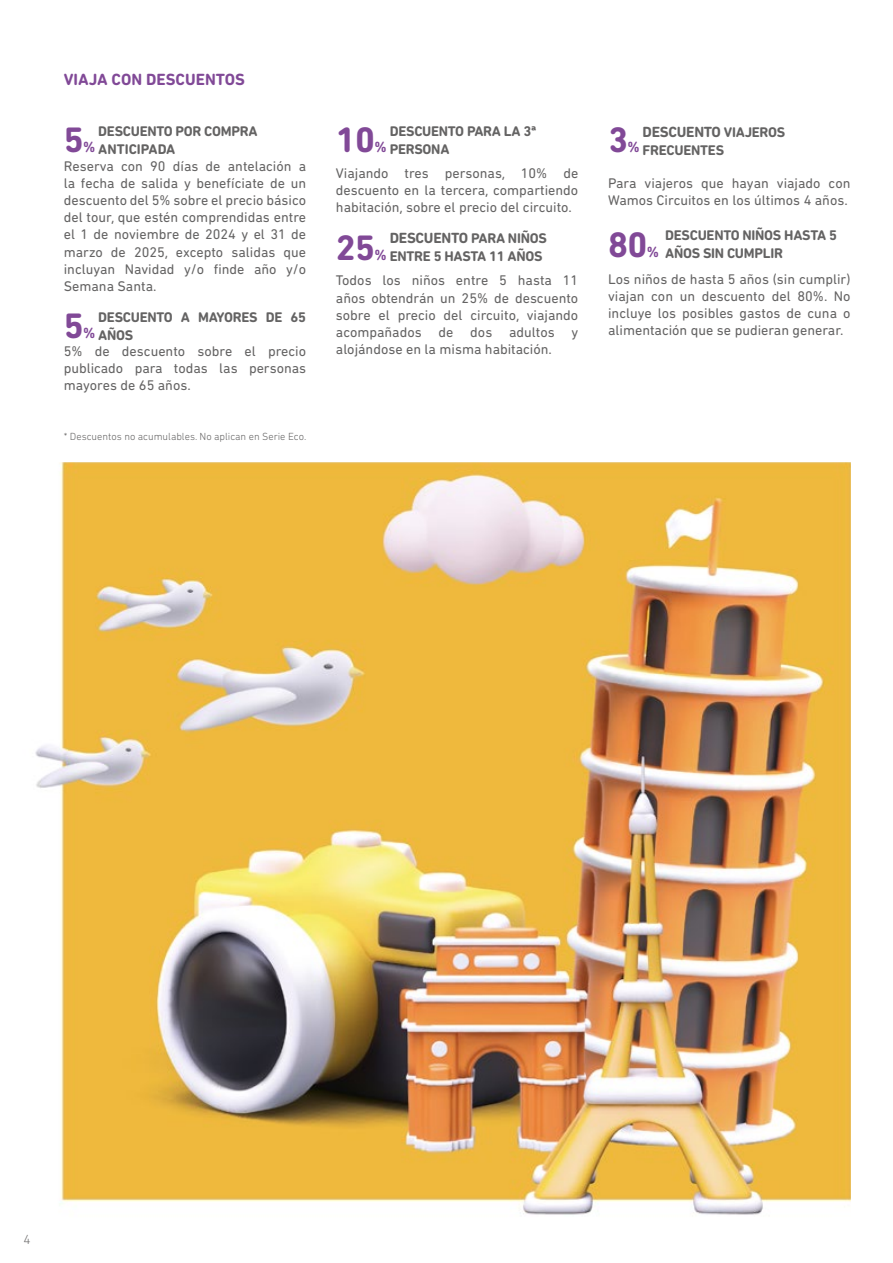
<style>
.page{position:relative;width:893px;height:1263px;background:#fff}
.page>*{position:absolute;margin:0;border:0;box-sizing:border-box;transform-origin:0 0}
.t1{font:700 36px "DIN Next Rounded LT Pro";color:#814997}
.t2{font:700 16.5px "DIN Next Rounded LT Pro";color:#814997}
.t3{font:700 15px "DIN Next Rounded LT Pro";letter-spacing:-.02em;color:#646363}
.t4{font:700 15px "DIN Next Rounded LT Pro";color:#814997}
.t5{font:14.25px/17.1px "DIN Next Rounded LT Pro";color:#646363;text-align:justify}
.t6{font:700 14.25px "DIN Next Rounded LT Pro";letter-spacing:-.02em;color:#646363}
.t7{font:700 14.25px "DIN Next Rounded LT Pro";color:#646363}
.t8{font:300 13.5px "DIN Next Rounded LT Pro";color:#706f6f}
.t9{font:300 10.5px "DIN Next Rounded LT Pro";color:#646363}
.s1{font-size:15px;color:#814997}
.s2{font-size:14.25px}
</style>
<div class="page">
<img style="left:35px;top:463px;width:815px;height:752px">
<p class="t2" style="left:64px;top:70px;width:183px">VIAJA CON DESCUENTOS</p>
<p class="t6" style="left:98px;top:123px;width:161px">DESCUENTO POR COMPRA</p>
<p class="t5" style="left:64px;top:158px;width:244px">Reserva con 90 días de antelación a la fecha de salida y benefíciate de un descuento del 5% sobre el precio básico del tour, que estén comprendidas entre el 1 de noviembre de 2024 y el 31 de marzo de 2025, excepto salidas que incluyan Navidad y/o finde año y/o Semana Santa.</p>
<h1 class="t1" style="left:64px;top:305px;width:22px">5</h1>
<h1 class="t1" style="left:64px;top:119px;width:22px">5</h1>
<p class="t7" style="left:83px;top:141px;width:94px"><span class="s1">%</span> ANTICIPADA</p>
<p class="t6" style="left:98px;top:308px;width:209px">DESCUENTO A MAYORES DE 65</p>
<p class="t5" style="left:64px;top:342px;width:244px">5% de descuento sobre el precio publicado para todas las personas mayores de 65 años.</p>
<p class="t6" style="left:83px;top:326px;width:52px"><span class="s1">%</span> AÑOS</p>
<p class="t9" style="left:64px;top:430px;width:244px">* Descuentos no acumulables. No aplican en Serie Eco.</p>
<p class="t6" style="left:390px;top:123px;width:148px">DESCUENTO PARA LA 3ª</p>
<p class="t5" style="left:336px;top:164px;width:244px">Viajando tres personas, 10% de descuento en la tercera, compartiendo habitación, sobre el precio del circuito.</p>
<h1 class="t1" style="left:336px;top:227px;width:41px">25</h1>
<h1 class="t1" style="left:336px;top:119px;width:41px">10</h1>
<p class="t6" style="left:374px;top:141px;width:76px"><span class="s1">%</span> PERSONA</p>
<p class="t3" style="left:390px;top:230px;width:159px">DESCUENTO <span class="s2">PARA NIÑOS</span></p>
<p class="t5" style="left:336px;top:272px;width:244px">Todos los niños entre 5 hasta 11 años obtendrán un 25% de descuento sobre el precio del circuito, viajando acompañados de dos adultos y alojándose en la misma habitación.</p>
<p class="t6" style="left:374px;top:248px;width:170px"><span class="s1">%</span> ENTRE 5 HASTA 11 AÑOS</p>
<p class="t3" style="left:643px;top:124px;width:144px">DESCUENTO <span class="s2">VIAJEROS</span></p>
<p class="t6" style="left:643px;top:142px;width:83px">FRECUENTES</p>
<p class="t5" style="left:608px;top:174px;width:244px">Para viajeros que hayan viajado con<br>Wamos Circuitos en los últimos 4 años.</p>
<h1 class="t1" style="left:608px;top:223px;width:41px">80</h1>
<h1 class="t1" style="left:608px;top:119px;width:22px">3</h1>
<p class="t4" style="left:627px;top:139px;width:14px">%</p>
<p class="t6" style="left:665px;top:227px;width:173px">DESCUENTO NIÑOS HASTA 5</p>
<p class="t5" style="left:608px;top:270px;width:244px">Los niños de hasta 5 años (sin cumplir) viajan con un descuento del 80%. No incluye los posibles gastos de cuna o alimentación que se pudieran generar.</p>
<p class="t6" style="left:647px;top:245px;width:138px"><span class="s1">%</span> AÑOS SIN CUMPLIR</p>
<p class="t8" style="left:24px;top:1231px;width:9px">4</p>
</div>
